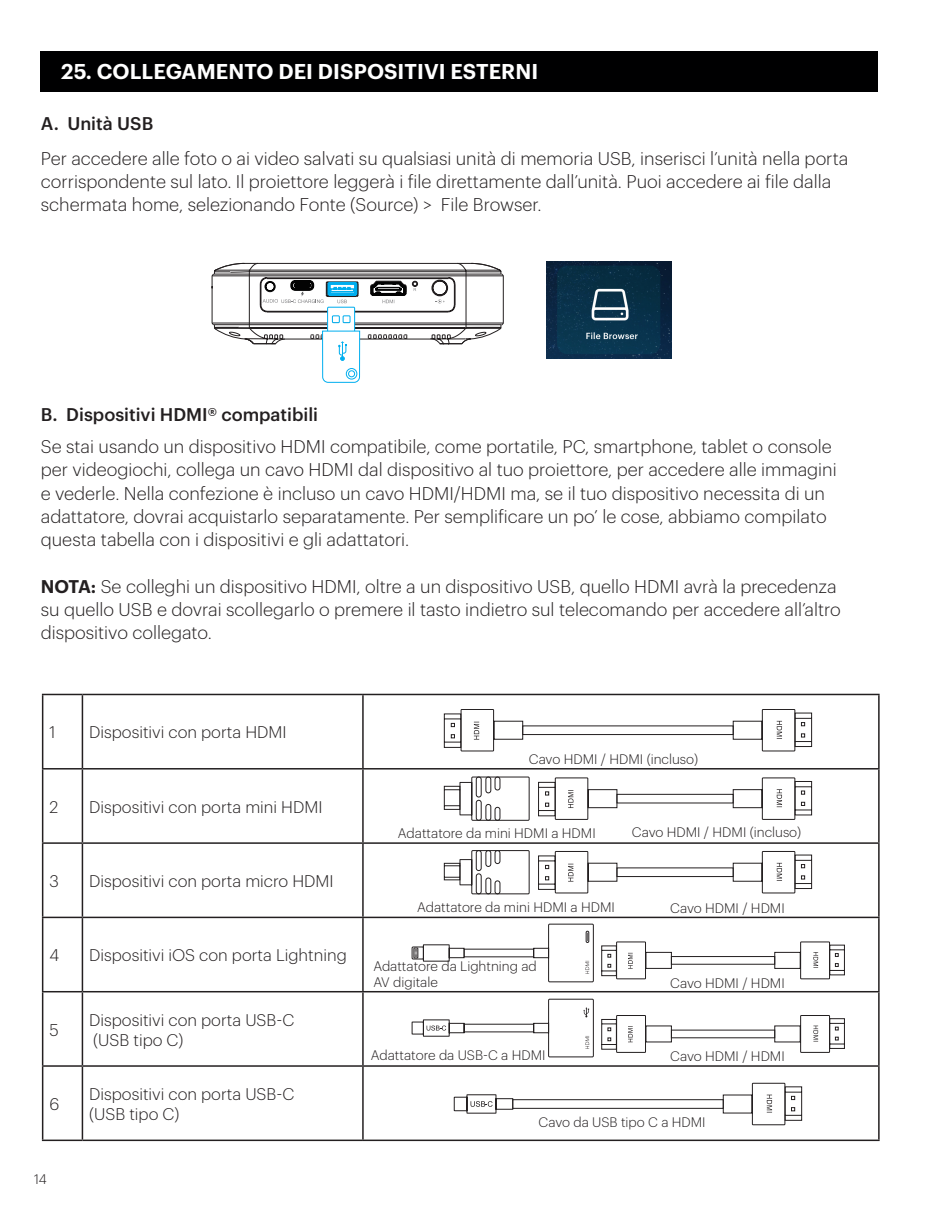
<style>
.page{position:relative;width:946px;height:1216px;background:#fff}
.page>*{position:absolute;margin:0;border:0;box-sizing:border-box;transform-origin:0 0}
.t1{font:600 21px "Graphik";letter-spacing:.005em;color:#fff}
.t2{font:300 18px/23.2px "Graphik";color:#231f20}
.t3{font:500 18px "Graphik";color:#231f20}
.t4{font:300 16.5px "Graphik";color:#231f20}
.t5{font:300 13.5px "Graphik";color:#231f20}
.s1{font-weight:600}
</style>
<div class="page">
<hr style="left:42px;top:694px;width:40px;height:1px;background:#231f20">
<hr style="left:42px;top:695px;width:1px;height:73px;background:#231f20">
<hr style="left:82px;top:694px;width:281px;height:1px;background:#231f20">
<hr style="left:82px;top:695px;width:1px;height:73px;background:#231f20">
<hr style="left:363px;top:694px;width:516px;height:1px;background:#231f20">
<hr style="left:878px;top:695px;width:1px;height:73px;background:#231f20">
<hr style="left:42px;top:768px;width:40px;height:1px;background:#231f20">
<hr style="left:42px;top:769px;width:1px;height:73px;background:#231f20">
<hr style="left:82px;top:768px;width:281px;height:1px;background:#231f20">
<hr style="left:82px;top:769px;width:1px;height:73px;background:#231f20">
<hr style="left:363px;top:768px;width:516px;height:1px;background:#231f20">
<hr style="left:878px;top:769px;width:1px;height:73px;background:#231f20">
<hr style="left:42px;top:842px;width:40px;height:2px;background:#231f20">
<hr style="left:42px;top:844px;width:1px;height:72px;background:#231f20">
<hr style="left:82px;top:842px;width:281px;height:2px;background:#231f20">
<hr style="left:82px;top:844px;width:1px;height:72px;background:#231f20">
<hr style="left:363px;top:842px;width:516px;height:2px;background:#231f20">
<hr style="left:878px;top:844px;width:1px;height:72px;background:#231f20">
<hr style="left:42px;top:916px;width:40px;height:2px;background:#231f20">
<hr style="left:42px;top:918px;width:1px;height:73px;background:#231f20">
<hr style="left:82px;top:916px;width:281px;height:2px;background:#231f20">
<hr style="left:82px;top:918px;width:1px;height:73px;background:#231f20">
<hr style="left:363px;top:916px;width:516px;height:2px;background:#231f20">
<hr style="left:878px;top:918px;width:1px;height:73px;background:#231f20">
<hr style="left:42px;top:991px;width:40px;height:1px;background:#231f20">
<hr style="left:42px;top:992px;width:1px;height:73px;background:#231f20">
<hr style="left:82px;top:991px;width:281px;height:1px;background:#231f20">
<hr style="left:82px;top:992px;width:1px;height:73px;background:#231f20">
<hr style="left:363px;top:991px;width:516px;height:1px;background:#231f20">
<hr style="left:878px;top:992px;width:1px;height:73px;background:#231f20">
<hr style="left:42px;top:1065px;width:40px;height:1px;background:#231f20">
<hr style="left:42px;top:1066px;width:1px;height:73px;background:#231f20">
<hr style="left:82px;top:1065px;width:281px;height:1px;background:#231f20">
<hr style="left:82px;top:1066px;width:1px;height:73px;background:#231f20">
<hr style="left:363px;top:1065px;width:516px;height:1px;background:#231f20">
<hr style="left:362px;top:1066px;width:2px;height:73px;background:#231f20">
<hr style="left:878px;top:1066px;width:1px;height:73px;background:#231f20">
<hr style="left:42px;top:1139px;width:40px;height:2px;background:#231f20">
<hr style="left:82px;top:1139px;width:281px;height:2px;background:#231f20">
<hr style="left:363px;top:1139px;width:516px;height:2px;background:#231f20">
<div style="left:41px;top:51px;width:837px;height:40px;background:#000001"></div>
<svg style="left:211px;top:263px;width:633px;height:862px"></svg>
<p class="t1" style="left:61px;top:56px;width:479px">25. COLLEGAMENTO DEI DISPOSITIVI ESTERNI</p>
<p class="t3" style="left:41px;top:109px;width:114px">A. Unità USB</p>
<p class="t2" style="left:41px;top:145px;width:809px">Per accedere alle foto o ai video salvati su qualsiasi unità di memoria USB, inserisci l’unità nella porta corrispondente sul lato. Il proiettore leggerà i file direttamente dall’unità. Puoi accedere ai file dalla schermata home, selezionando Fonte (Source) &gt; File Browser.</p>
<p class="t3" style="left:41px;top:400px;width:279px">B. Dispositivi HDMI® compatibili</p>
<p class="t2" style="left:41px;top:433px;width:797px">Se stai usando un dispositivo HDMI compatibile, come portatile, PC, smartphone, tablet o console per videogiochi, collega un cavo HDMI dal dispositivo al tuo proiettore, per accedere alle immagini e vederle. Nella confezione è incluso un cavo HDMI/HDMI ma, se il tuo dispositivo necessita di un adattatore, dovrai acquistarlo separatamente. Per semplificare un po’ le cose, abbiamo compilato questa tabella con i dispositivi e gli adattatori.</p>
<p class="t2" style="left:41px;top:573px;width:801px"><span class="s1">NOTA:</span> Se colleghi un dispositivo HDMI, oltre a un dispositivo USB, quello HDMI avrà la precedenza su quello USB e dovrai scollegarlo o premere il tasto indietro sul telecomando per accedere all’altro dispositivo collegato.</p>
<p class="t4" style="left:49px;top:720px;width:8px">1</p>
<p class="t4" style="left:89px;top:720px;width:199px">Dispositivi con porta HDMI</p>
<p class="t4" style="left:49px;top:794px;width:10px">2</p>
<p class="t4" style="left:89px;top:794px;width:235px">Dispositivi con porta mini HDMI</p>
<p class="t4" style="left:49px;top:869px;width:11px">3</p>
<p class="t4" style="left:89px;top:869px;width:246px">Dispositivi con porta micro HDMI</p>
<p class="t4" style="left:49px;top:943px;width:11px">4</p>
<p class="t4" style="left:89px;top:943px;width:259px">Dispositivi iOS con porta Lightning</p>
<p class="t4" style="left:49px;top:1017px;width:11px">5</p>
<p class="t4" style="left:49px;top:1092px;width:11px">6</p>
<p class="t5" style="left:34px;top:1169px;width:14px">14</p>
<p class="t4" style="left:89px;top:1007px;width:207px">Dispositivi con porta USB-C</p>
<p class="t4" style="left:93px;top:1027px;width:92px">(USB tipo C)</p>
<p class="t4" style="left:89px;top:1082px;width:207px">Dispositivi con porta USB-C</p>
<p class="t4" style="left:89px;top:1102px;width:92px">(USB tipo C)</p>
<p class="t5" style="left:529px;top:749px;width:171px">Cavo HDMI / HDMI (incluso)</p>
<p class="t5" style="left:398px;top:823px;width:199px">Adattatore da mini HDMI a HDMI</p>
<p class="t5" style="left:632px;top:822px;width:171px">Cavo HDMI / HDMI (incluso)</p>
<p class="t5" style="left:417px;top:897px;width:199px">Adattatore da mini HDMI a HDMI</p>
<p class="t5" style="left:670px;top:898px;width:116px">Cavo HDMI / HDMI</p>
<p class="t5" style="left:373px;top:956px;width:165px">Adattatore da Lightning ad</p>
<p class="t5" style="left:373px;top:972px;width:66px">AV digitale</p>
<p class="t5" style="left:670px;top:973px;width:116px">Cavo HDMI / HDMI</p>
<p class="t5" style="left:371px;top:1045px;width:176px">Adattatore da USB-C a HDMI</p>
<p class="t5" style="left:670px;top:1046px;width:116px">Cavo HDMI / HDMI</p>
<p class="t5" style="left:538px;top:1112px;width:169px">Cavo da USB tipo C a HDMI</p>
</div>
